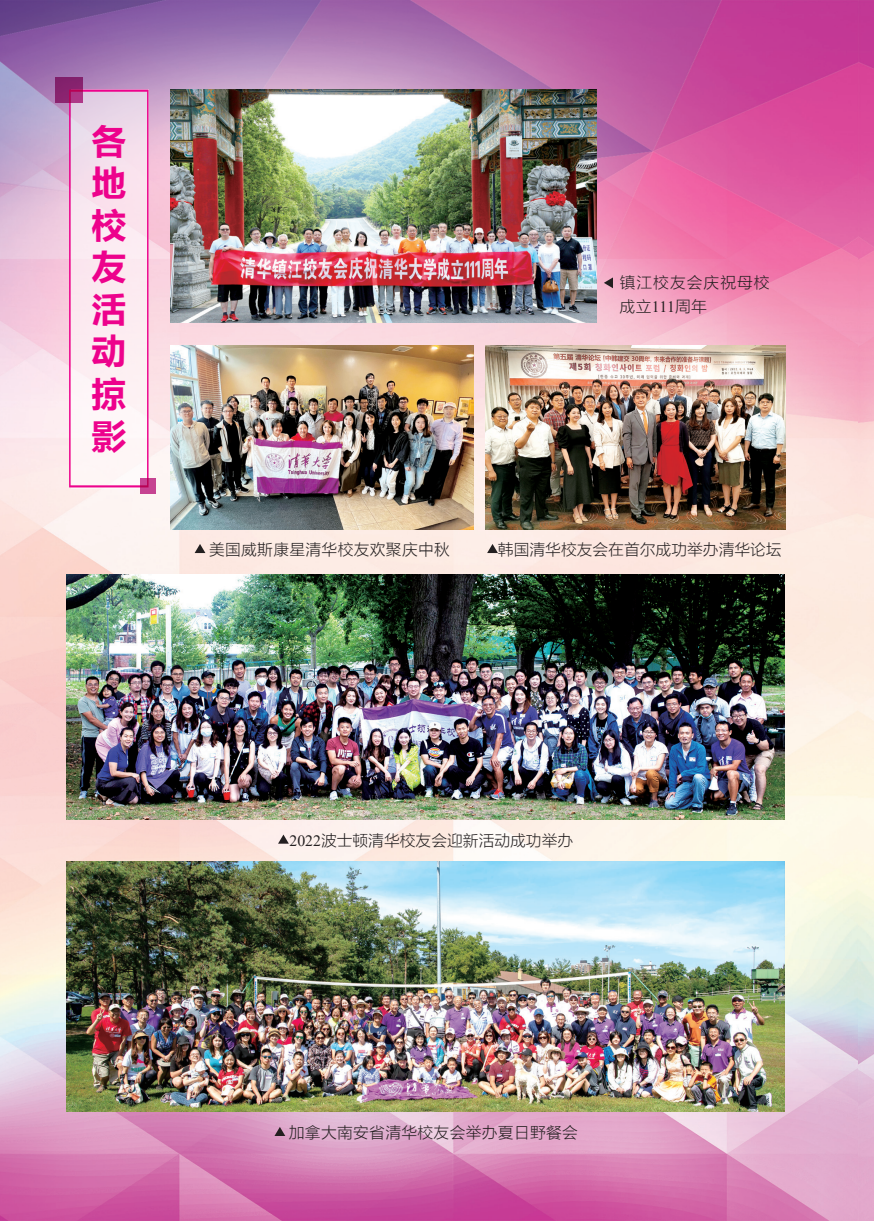
<style>
.page{position:relative;width:874px;height:1221px;background:#fff}
.page>*{position:absolute;margin:0;border:0;box-sizing:border-box;transform-origin:0 0}
.t1{font:36.23px/42px "FZLTCHK GBK1 0";color:#ed028c;text-align:justify}
.t2{font:15.75px "FZLTKHK GBK1 0";color:#231f20}
.t3{font:15.75px "FZLTKHK GBK1 0";letter-spacing:.02em;color:#231f20}
.t4{font:15.75px/24.5px "FZLTKHK GBK1 0";letter-spacing:.065em;color:#231f20}
.s1{font-family:"Times New Roman"}
</style>
<div class="page">
<img style="left:0;top:0;width:873px;height:1220px">
<img style="left:66px;top:861px;width:718px;height:250px">
<img style="left:170px;top:346px;width:303px;height:183px">
<img style="left:170px;top:89px;width:426px;height:233px">
<img style="left:485px;top:346px;width:300px;height:183px">
<svg style="left:603px;top:277px;width:9px;height:11px"></svg>
<svg style="left:194px;top:544px;width:11px;height:9px"></svg>
<svg style="left:487px;top:544px;width:10px;height:9px"></svg>
<svg style="left:274px;top:1126px;width:11px;height:9px"></svg>
<img style="left:66px;top:575px;width:718px;height:244px">
<svg style="left:278px;top:834px;width:11px;height:9px"></svg>
<svg style="left:69px;top:90px;width:79px;height:397px"></svg>
<svg style="left:140px;top:478px;width:15px;height:16px"></svg>
<svg style="left:55px;top:77px;width:28px;height:25px"></svg>
<h1 class="t1" style="left:91px;top:121px;width:37px">各地校友活动掠影</h1>
<p class="t4" style="left:619px;top:270px;width:151px">镇江校友会庆祝母校成立<span class="s1">111</span>周年</p>
<p class="t3" style="left:209px;top:540px;width:242px">美国威斯康星清华校友欢聚庆中秋</p>
<p class="t2" style="left:497px;top:540px;width:285px">韩国清华校友会在首尔成功举办清华论坛</p>
<p class="t2" style="left:289px;top:831px;width:285px"><span class="s1">2022</span>波士顿清华校友会迎新活动成功举办</p>
<p class="t3" style="left:289px;top:1123px;width:290px">加拿大南安省清华校友会举办夏日野餐会</p>
</div>
